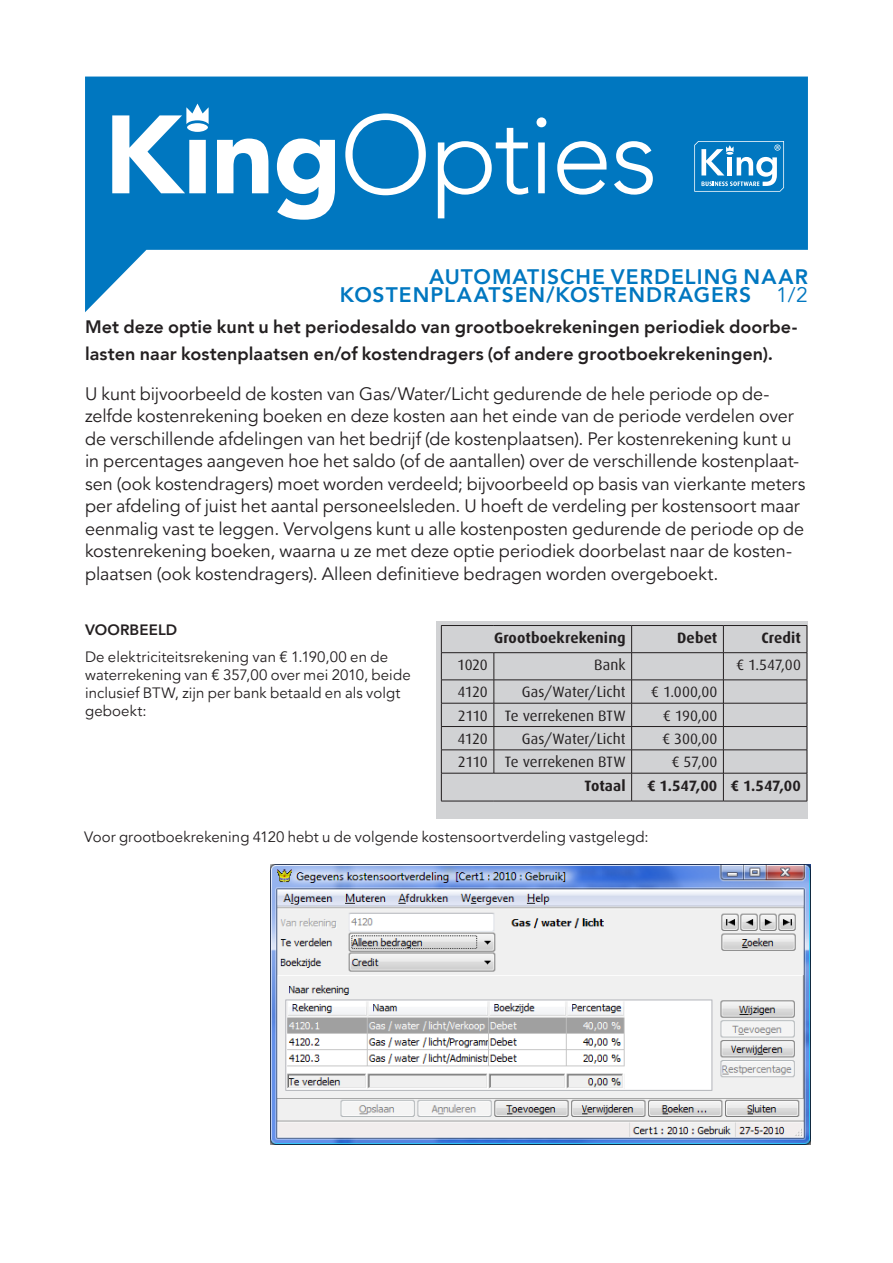
<style>
.page{position:relative;width:893px;height:1263px;background:#fff}
.page>*{position:absolute;margin:0;border:0;box-sizing:border-box;transform-origin:0 0}
.Kop1{font:800 21px/18px "Avenir LT";letter-spacing:.05em;color:#0077c0;text-align:right}
.Hoofdtekst{font:18px/22.5px "Avenir 45";letter-spacing:-.005em;color:#231f20}
.Intro{font:800 18px/27px "Avenir LT";letter-spacing:.005em;color:#231f20}
.Subtekst{font:15px/18px "Avenir 45";letter-spacing:.005em;color:#231f20}
.t1{font:15px "Dax";color:#231f20}
.t2{font:700 15px "Dax";letter-spacing:.01em;color:#231f20}
.Kop3_Kader{font:800 15px "Avenir LT";letter-spacing:.01em;color:#231f20}
.s1{font-family:"Avenir 45";font-weight:400}
</style>
<div class="page">
<svg style="left:85px;top:77px;width:723px;height:235px;fill:#0077c0"></svg>
<svg style="left:112px;top:104px;width:541px;height:116px;fill:#0077c0"></svg>
<svg style="left:694px;top:141px;width:90px;height:51px"></svg>
<div style="left:437px;top:621px;width:371px;height:198px;background:#d1d2d4"></div>
<hr style="left:441px;top:680px;width:53px;height:1px;background:#231f20">
<hr style="left:494px;top:680px;width:138px;height:1px;background:#231f20">
<hr style="left:632px;top:680px;width:91px;height:1px;background:#231f20">
<hr style="left:723px;top:680px;width:84px;height:1px;background:#231f20">
<hr style="left:441px;top:703px;width:53px;height:1px;background:#231f20">
<hr style="left:494px;top:703px;width:138px;height:1px;background:#231f20">
<hr style="left:632px;top:703px;width:91px;height:1px;background:#231f20">
<hr style="left:723px;top:703px;width:84px;height:1px;background:#231f20">
<hr style="left:441px;top:726px;width:53px;height:1px;background:#231f20">
<hr style="left:494px;top:726px;width:138px;height:1px;background:#231f20">
<hr style="left:632px;top:726px;width:91px;height:1px;background:#231f20">
<hr style="left:723px;top:726px;width:84px;height:1px;background:#231f20">
<hr style="left:441px;top:750px;width:53px;height:1px;background:#231f20">
<hr style="left:494px;top:750px;width:138px;height:1px;background:#231f20">
<svg style="left:494px;top:653px;width:1px;height:120px"></svg>
<hr style="left:632px;top:750px;width:91px;height:1px;background:#231f20">
<hr style="left:723px;top:750px;width:84px;height:1px;background:#231f20">
<hr style="left:441px;top:625px;width:53px;height:1px;background:#231f20">
<hr style="left:494px;top:625px;width:138px;height:1px;background:#231f20">
<hr style="left:632px;top:625px;width:91px;height:1px;background:#231f20">
<hr style="left:723px;top:625px;width:84px;height:1px;background:#231f20">
<hr style="left:441px;top:652px;width:53px;height:1px;background:#231f20">
<hr style="left:494px;top:652px;width:138px;height:1px;background:#231f20">
<hr style="left:632px;top:652px;width:91px;height:1px;background:#231f20">
<hr style="left:723px;top:652px;width:84px;height:1px;background:#231f20">
<hr style="left:441px;top:773px;width:53px;height:1px;background:#231f20">
<svg style="left:441px;top:626px;width:1px;height:175px"></svg>
<hr style="left:494px;top:773px;width:138px;height:1px;background:#231f20">
<hr style="left:632px;top:773px;width:91px;height:1px;background:#231f20">
<svg style="left:631px;top:626px;width:1px;height:175px"></svg>
<hr style="left:723px;top:773px;width:84px;height:1px;background:#231f20">
<svg style="left:723px;top:626px;width:1px;height:175px"></svg>
<svg style="left:807px;top:626px;width:1px;height:175px"></svg>
<hr style="left:441px;top:801px;width:53px;height:1px;background:#231f20">
<hr style="left:494px;top:801px;width:138px;height:1px;background:#231f20">
<hr style="left:632px;top:801px;width:91px;height:1px;background:#231f20">
<hr style="left:723px;top:801px;width:84px;height:1px;background:#231f20">
<img style="left:271px;top:864px;width:539px;height:280px">
<p class="Kop1" style="left:340px;top:267px;width:470px">AUTOMATISCHE VERDELING NAAR<br>KOSTENPLAATSEN/KOSTENDRAGERS <span class="s1">1/2</span></p>
<p class="Intro" style="left:85px;top:313px;width:714px">Met deze optie kunt u het periodesaldo van grootboekrekeningen periodiek doorbe&shy;lasten naar kostenplaatsen en/of kostendragers (of andere grootboekrekeningen).</p>
<p class="Hoofdtekst" style="left:85px;top:383px;width:722px">U kunt bijvoorbeeld de kosten van Gas/Water/Licht gedurende de hele periode op de&shy;zelfde kostenrekening boeken en deze kosten aan het einde van de periode verdelen over de verschillende afdelingen van het bedrijf (de kostenplaatsen). Per kostenrekening kunt u in percentages aangeven hoe het saldo (of de aantallen) over de verschillende kostenplaat&shy;sen (ook kostendragers) moet worden verdeeld; bijvoorbeeld op basis van vierkante meters per afdeling of juist het aantal personeelsleden. U hoeft de verdeling per kostensoort maar eenmalig vast te leggen. Vervolgens kunt u alle kostenposten gedurende de periode op de kostenrekening boeken, waarna u ze met deze optie periodiek doorbelast naar de kosten&shy;plaatsen (ook kostendragers). Alleen definitieve bedragen worden overgeboekt.</p>
<p class="Kop3_Kader" style="left:85px;top:620px;width:94px">VOORBEELD</p>
<p class="Subtekst" style="left:85px;top:648px;width:327px">De elektriciteitsrekening van € 1.190,00 en de waterrekening van € 357,00 over mei 2010, beide inclusief BTW, zijn per bank betaald en als volgt geboekt:</p>
<p class="t2" style="left:494px;top:629px;width:133px">Grootboekrekening</p>
<p class="t2" style="left:677px;top:629px;width:42px">Debet</p>
<p class="t2" style="left:761px;top:629px;width:41px">Credit</p>
<p class="t1" style="left:457px;top:656px;width:32px">1020</p>
<p class="t1" style="left:594px;top:656px;width:33px">Bank</p>
<p class="t1" style="left:736px;top:656px;width:66px">€ 1.547,00</p>
<p class="t1" style="left:457px;top:683px;width:32px">4120</p>
<p class="t1" style="left:522px;top:683px;width:105px">Gas/Water/Licht</p>
<p class="t1" style="left:651px;top:683px;width:68px">€ 1.000,00</p>
<p class="t1" style="left:458px;top:707px;width:31px">2110</p>
<p class="t1" style="left:505px;top:707px;width:122px">Te verrekenen BTW</p>
<p class="t1" style="left:663px;top:707px;width:56px">€ 190,00</p>
<p class="t1" style="left:457px;top:730px;width:32px">4120</p>
<p class="t1" style="left:522px;top:730px;width:105px">Gas/Water/Licht</p>
<p class="t1" style="left:662px;top:730px;width:57px">€ 300,00</p>
<p class="t1" style="left:458px;top:753px;width:31px">2110</p>
<p class="t1" style="left:505px;top:753px;width:122px">Te verrekenen BTW</p>
<p class="t1" style="left:671px;top:753px;width:47px">€ 57,00</p>
<p class="t2" style="left:585px;top:777px;width:43px">Totaal</p>
<p class="t2" style="left:647px;top:777px;width:72px">€ 1.547,00</p>
<p class="t2" style="left:731px;top:777px;width:72px">€ 1.547,00</p>
<p class="Subtekst" style="left:84px;top:828px;width:566px">Voor grootboekrekening 4120 hebt u de volgende kostensoortverdeling vastgelegd:</p>
</div>
